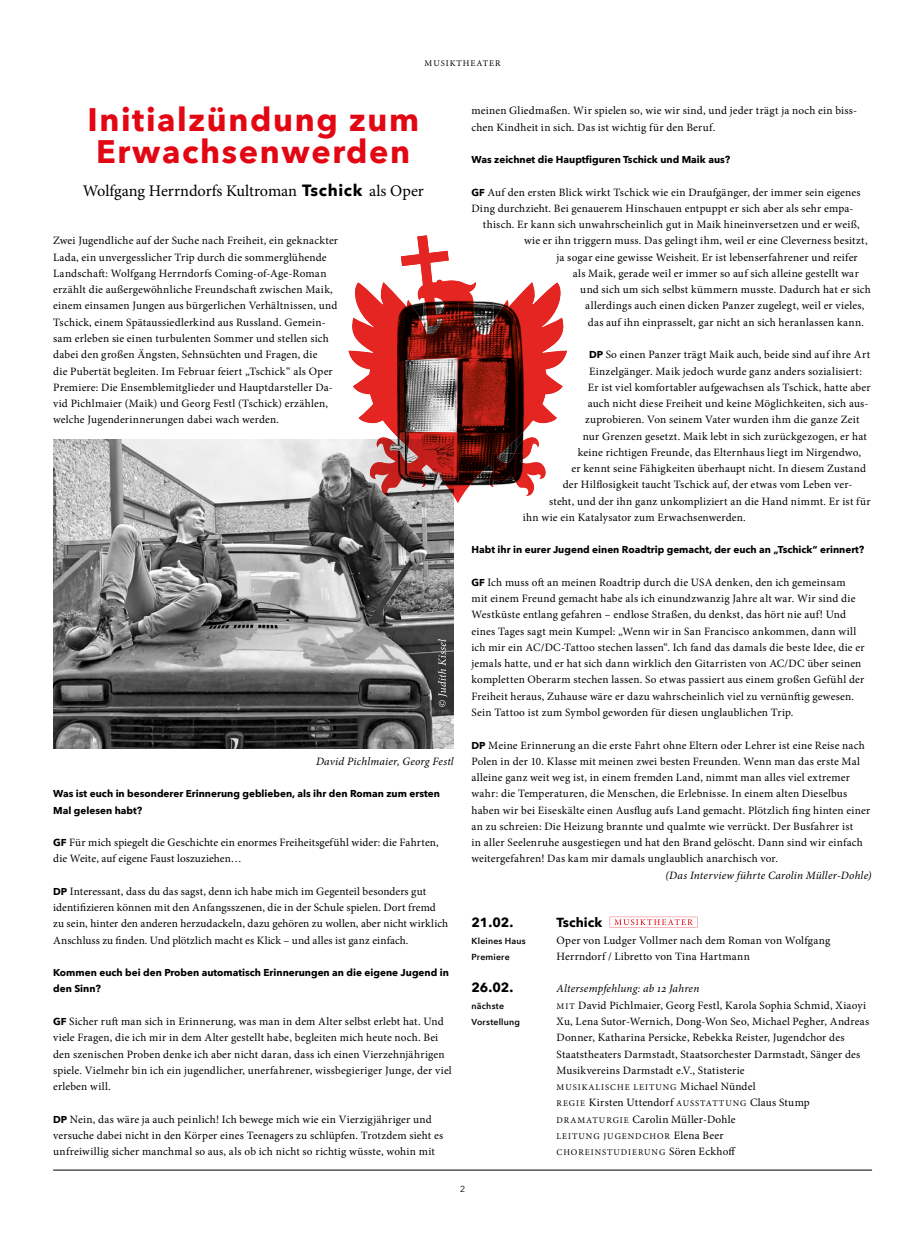
<style>
.page{position:relative;width:904px;height:1241px;background:#fff}
.page>*{position:absolute;margin:0;border:0;box-sizing:border-box;transform-origin:0 0}
.t1{font:700 32.5px/32.5px "Avenir Next";letter-spacing:.05em;color:#e30613}
.t2{font:16.25px "Minion Pro";color:#000}
.t3{font:700 13.12px "Avenir Next";color:#000}
.t4{font:11.25px/16.2px "Minion Pro";letter-spacing:.015em;color:#000}
.t5{font:italic 11.25px "Minion Pro";letter-spacing:.02em;color:#000}
.t6{font:700 10px/16.2px "Avenir Next";color:#000}
.t7{font:8.75px/16.2px "Minion Pro";letter-spacing:.11em;color:#000}
.t8{font:600 8.75px/16.2px "Avenir Next";letter-spacing:.025em;color:#000}
.t9{font:8.75px "Avenir Next";color:#000}
.s1{font-family:"Avenir Next";font-weight:700}
.s2{font-family:"Avenir Next";font-weight:700;font-size:10px}
.s3{font-style:italic}
.s4{font-size:8.75px}
.s5{font-size:11.25px}
</style>
<div class="page">
<hr style="left:53px;top:1169px;width:819px;height:1px;background:#000">
<img style="left:53px;top:439px;width:401px;height:309px">
<svg style="left:438px;top:639px;width:9px;height:67px"></svg>
<img style="left:346px;top:423px;width:39px;height:116px">
<img style="left:385px;top:495px;width:38px;height:44px">
<img style="left:423px;top:495px;width:40px;height:4px">
<img style="left:423px;top:499px;width:31px;height:40px">
<img style="left:355px;top:282px;width:33px;height:22px">
<img style="left:420px;top:267px;width:16px;height:18px">
<img style="left:436px;top:279px;width:40px;height:6px">
<img style="left:528px;top:282px;width:33px;height:22px">
<img style="left:352px;top:304px;width:36px;height:39px">
<img style="left:528px;top:304px;width:36px;height:39px">
<img style="left:348px;top:343px;width:40px;height:40px">
<img style="left:528px;top:343px;width:39px;height:40px">
<img style="left:353px;top:383px;width:35px;height:40px">
<img style="left:528px;top:383px;width:34px;height:40px">
<img style="left:375px;top:423px;width:13px;height:40px">
<img style="left:528px;top:423px;width:12px;height:40px">
<img style="left:367px;top:463px;width:23px;height:33px">
<svg style="left:453px;top:495px;width:9px;height:8px"></svg>
<img style="left:525px;top:463px;width:21px;height:33px">
<img style="left:388px;top:411px;width:35px;height:42px">
<img style="left:388px;top:285px;width:140px;height:84px">
<img style="left:388px;top:369px;width:17px;height:42px">
<img style="left:457px;top:369px;width:71px;height:42px">
<img style="left:423px;top:411px;width:105px;height:42px">
<img style="left:388px;top:453px;width:141px;height:42px">
<img style="left:405px;top:358px;width:52px;height:74px">
<img style="left:401px;top:235px;width:48px;height:32px">
<svg style="left:609px;top:916px;width:88px;height:11px"></svg>
<p class="t7" style="left:424px;top:55px;width:78px">MUSIKTHEATER</p>
<h1 class="t1" style="left:87px;top:102px;width:333px">Initialzündung zum<br>Erwachsenwerden</h1>
<h2 class="t2" style="left:83px;top:179px;width:342px">Wolfgang Herrndorfs Kultroman <span class="s1">Tschick</span> als Oper</h2>
<p class="t4" style="left:53px;top:233px;width:286px">Zwei Jugendliche auf der Suche nach Freiheit, ein geknackter Lada, ein unvergesslicher Trip durch die sommerglühende Landschaft: Wolfgang Herrndorfs Coming-of-Age-Roman erzählt die außergewöhnliche Freundschaft zwischen Maik, einem einsamen Jungen aus bürgerlichen Verhältnissen, und Tschick, einem Spätaussiedlerkind aus Russland. Gemein&shy;sam erleben sie einen turbulenten Sommer und stellen sich dabei den großen Ängsten, Sehnsüchten und Fragen, die<br>die Pubertät begleiten. Im Februar feiert „Tschick“ als Oper Premiere: Die Ensemblemitglieder und Hauptdarsteller Da&shy;vid Pichlmaier (Maik) und Georg Festl (Tschick) erzählen, welche Jugenderinnerungen dabei wach werden.</p>
<p class="t5" style="left:316px;top:753px;width:139px">David Pichlmaier, Georg Festl</p>
<p class="t6" style="left:53px;top:785px;width:388px">Was ist euch in besonderer Erinnerung geblieben, als ihr den Roman zum ersten<br>Mal gelesen habt?</p>
<p class="t4" style="left:53px;top:834px;width:387px"><span class="s2">GF</span> Für mich spiegelt die Geschichte ein enormes Freiheitsgefühl wider: die Fahrten, die Weite, auf eigene Faust loszuziehen…</p>
<p class="t4" style="left:53px;top:883px;width:396px"><span class="s2">DP</span> Interessant, dass du das sagst, denn ich habe mich im Gegenteil besonders gut identifizieren können mit den Anfangsszenen, die in der Schule spielen. Dort fremd zu sein, hinter den anderen herzudackeln, dazu gehören zu wollen, aber nicht wirklich Anschluss zu finden. Und plötzlich macht es Klick – und alles ist ganz einfach.</p>
<p class="t6" style="left:53px;top:964px;width:397px">Kommen euch bei den Proben automatisch Erinnerungen an die eigene Jugend in den Sinn?</p>
<p class="t4" style="left:53px;top:1013px;width:400px"><span class="s2">GF</span> Sicher ruft man sich in Erinnerung, was man in dem Alter selbst erlebt hat. Und viele Fragen, die ich mir in dem Alter gestellt habe, begleiten mich heute noch. Bei den szenischen Proben denke ich aber nicht daran, dass ich einen Vierzehnjährigen spiele. Vielmehr bin ich ein jugendlicher, unerfahrener, wissbegieriger Junge, der viel erleben will.</p>
<p class="t4" style="left:53px;top:1110px;width:391px"><span class="s2">DP</span> Nein, das wäre ja auch peinlich! Ich bewege mich wie ein Vierzigjähriger und versuche dabei nicht in den Körper eines Teenagers zu schlüpfen. Trotzdem sieht es unfreiwillig sicher manchmal so aus, als ob ich nicht so richtig wüsste, wohin mit</p>
<p class="t4" style="left:471px;top:103px;width:387px">meinen Gliedmaßen. Wir spielen so, wie wir sind, und jeder trägt ja noch ein biss&shy;chen Kindheit in sich. Das ist wichtig für den Beruf.</p>
<p class="t6" style="left:471px;top:151px;width:260px">Was zeichnet die Hauptfiguren Tschick und Maik aus?</p>
<p class="t4" style="left:471px;top:184px;width:390px"><span class="s2">GF</span> Auf den ersten Blick wirkt Tschick wie ein Draufgänger, der immer sein eigenes</p>
<p class="t4" style="left:471px;top:200px;width:383px">Ding durchzieht. Bei genauerem Hinschauen entpuppt er sich aber als sehr empa-</p>
<p class="t4" style="left:483px;top:216px;width:378px">thisch. Er kann sich unwahrscheinlich gut in Maik hineinversetzen und er weiß,</p>
<p class="t4" style="left:524px;top:233px;width:345px">wie er ihn triggern muss. Das gelingt ihm, weil er eine Cleverness besitzt,</p>
<p class="t4" style="left:556px;top:249px;width:303px">ja sogar eine gewisse Weisheit. Er ist lebenserfahrener und reifer</p>
<p class="t4" style="left:573px;top:265px;width:287px">als Maik, gerade weil er immer so auf sich alleine gestellt war</p>
<p class="t4" style="left:580px;top:281px;width:292px">und sich um sich selbst kümmern musste. Dadurch hat er sich</p>
<p class="t4" style="left:585px;top:298px;width:280px">allerdings auch einen dicken Panzer zugelegt, weil er vieles,</p>
<p class="t4" style="left:588px;top:314px;width:278px">das auf ihn einprasselt, gar nicht an sich heranlassen kann.</p>
<p class="t4" style="left:589px;top:346px;width:282px"><span class="s2">DP</span> So einen Panzer trägt Maik auch, beide sind auf ihre Art</p>
<p class="t4" style="left:589px;top:363px;width:274px">Einzelgänger. Maik jedoch wurde ganz anders sozialisiert:</p>
<p class="t4" style="left:588px;top:379px;width:284px">Er ist viel komfortabler aufgewachsen als Tschick, hatte aber</p>
<p class="t4" style="left:588px;top:395px;width:282px">auch nicht diese Freiheit und keine Möglichkeiten, sich aus-</p>
<p class="t4" style="left:585px;top:411px;width:276px">zuprobieren. Von seinem Vater wurden ihm die ganze Zeit</p>
<p class="t4" style="left:583px;top:428px;width:285px">nur Grenzen gesetzt. Maik lebt in sich zurückgezogen, er hat</p>
<p class="t4" style="left:578px;top:444px;width:285px">keine richtigen Freunde, das Elternhaus liegt im Nirgendwo,</p>
<p class="t4" style="left:571px;top:460px;width:296px">er kennt seine Fähigkeiten überhaupt nicht. In diesem Zustand</p>
<p class="t4" style="left:563px;top:476px;width:291px">der Hilflosigkeit taucht Tschick auf, der etwas vom Leben ver-</p>
<p class="t4" style="left:549px;top:493px;width:323px">steht, und der ihn ganz unkompliziert an die Hand nimmt. Er ist für</p>
<p class="t4" style="left:523px;top:509px;width:224px">ihn wie ein Katalysator zum Erwachsenwerden.</p>
<p class="t6" style="left:471px;top:541px;width:394px">Habt ihr in eurer Jugend einen Roadtrip gemacht, der euch an „Tschick“ erinnert?</p>
<p class="t4" style="left:471px;top:574px;width:394px"><span class="s2">GF</span> Ich muss oft an meinen Roadtrip durch die USA denken, den ich gemeinsam<br>mit einem Freund gemacht habe als ich einundzwanzig Jahre alt war. Wir sind die Westküste entlang gefahren – endlose Straßen, du denkst, das hört nie auf! Und eines Tages sagt mein Kumpel: „Wenn wir in San Francisco ankommen, dann will ich mir ein AC/DC-Tattoo stechen lassen“. Ich fand das damals die beste Idee, die er jemals hatte, und er hat sich dann wirklich den Gitarristen von AC/DC über seinen kompletten Oberarm stechen lassen. So etwas passiert aus einem großen Gefühl der Freiheit heraus, Zuhause wäre er dazu wahrscheinlich viel zu vernünftig gewesen.<br>Sein Tattoo ist zum Symbol geworden für diesen unglaublichen Trip.</p>
<p class="t4" style="left:471px;top:736px;width:400px"><span class="s2">DP</span> Meine Erinnerung an die erste Fahrt ohne Eltern oder Lehrer ist eine Reise nach Polen in der 10. Klasse mit meinen zwei besten Freunden. Wenn man das erste Mal alleine ganz weit weg ist, in einem fremden Land, nimmt man alles viel extremer wahr: die Temperaturen, die Menschen, die Erlebnisse. In einem alten Dieselbus haben wir bei Eiseskälte einen Ausflug aufs Land gemacht. Plötzlich fing hinten einer an zu schreien: Die Heizung brannte und qualmte wie verrückt. Der Busfahrer ist<br>in aller Seelenruhe ausgestiegen und hat den Brand gelöscht. Dann sind wir einfach weitergefahren! Das kam mir damals unglaublich anarchisch vor.</p>
<p class="t5" style="left:665px;top:867px;width:208px">(Das Interview führte Carolin Müller-Dohle)</p>
<p class="t3" style="left:556px;top:911px;width:47px">Tschick</p>
<p class="t4" style="left:556px;top:931px;width:275px">Oper von Ludger Vollmer nach dem Roman von Wolfgang<br>Herrndorf / Libretto von Tina Hartmann</p>
<p class="t4" style="left:556px;top:980px;width:314px"><span class="s3">Altersempfehlung: ab 12 Jahren<br></span><span class="s4">MIT</span> David Pichlmaier, Georg Festl, Karola Sophia Schmid, Xiaoyi Xu, Lena Sutor-Wernich, Dong-Won Seo, Michael Pegher, Andreas Donner, Katharina Persicke, Rebekka Reister, Jugendchor des Staatstheaters Darmstadt, Staatsorchester Darmstadt, Sänger des Musikvereins Darmstadt e.V., Statisterie</p>
<p class="t7" style="left:556px;top:1078px;width:200px">MUSIKALISCHE LEITUNG <span class="s5">Michael Nündel</span></p>
<p class="t4" style="left:556px;top:1094px;width:255px"><span class="s4">REGIE</span> Kirsten Uttendorf <span class="s4">AUSSTATTUNG</span> Claus Stump<br><span class="s4">DRAMATURGIE</span> Carolin Müller-Dohle</p>
<p class="t7" style="left:556px;top:1127px;width:181px">LEITUNG JUGENDCHOR <span class="s5">Elena Beer<br></span>CHOREINSTUDIERUNG <span class="s5">Sören Eckhoff</span></p>
<p class="t3" style="left:471px;top:911px;width:43px">21.02.</p>
<p class="t8" style="left:471px;top:932px;width:56px">Kleines Haus<br>Premiere</p>
<p class="t3" style="left:471px;top:976px;width:43px">26.02.</p>
<p class="t8" style="left:471px;top:997px;width:50px">nächste<br>Vorstellung</p>
<p class="t9" style="left:460px;top:1181px;width:7px">2</p>
</div>
